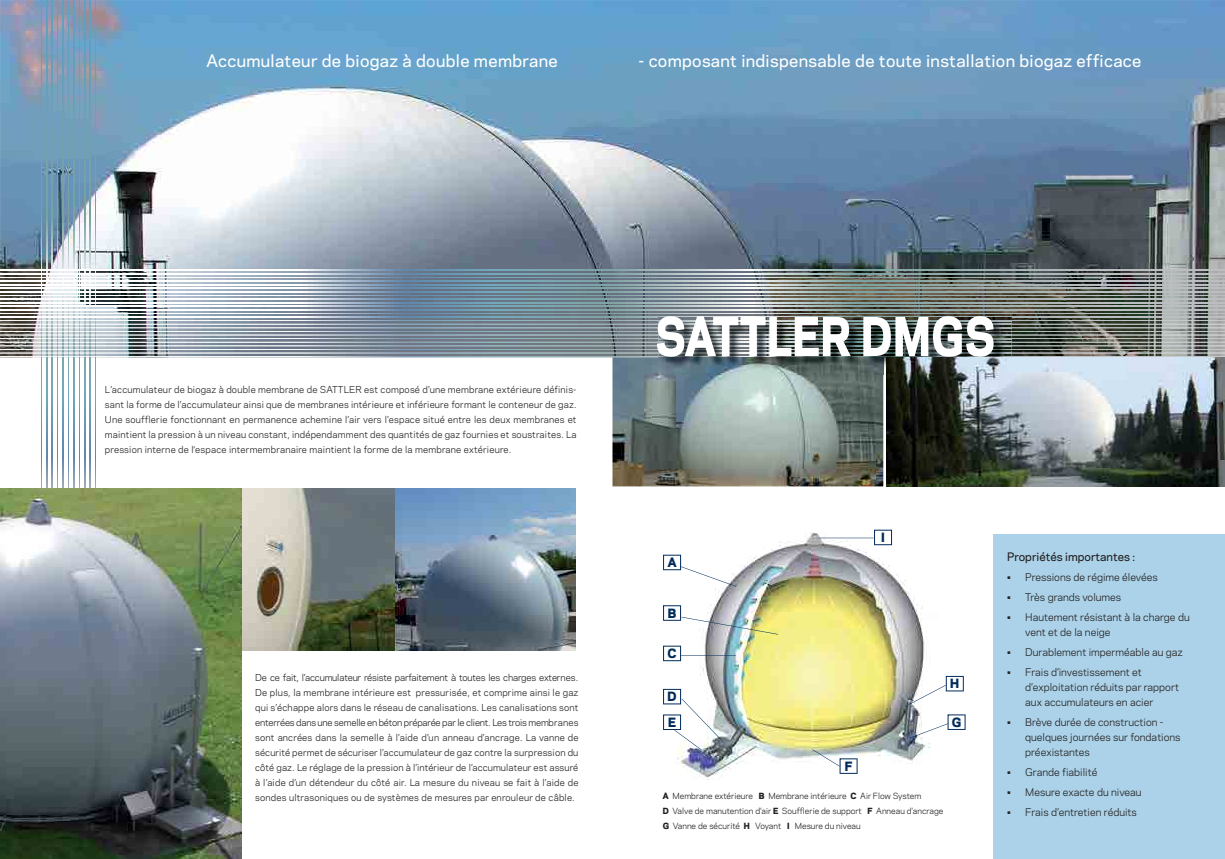
<style>
.page{position:relative;width:1225px;height:859px;background:#fff}
.page>*{position:absolute;margin:0;border:0;box-sizing:border-box;transform-origin:0 0}
.t1{font:500 16px "Galaxie Polaris";letter-spacing:.02em;color:#fff}
.t2{font:800 12px/25.6px "Galaxie Polaris";color:#002b5b}
.t3{font:500 11px "Galaxie Polaris";color:#231f20}
.t4{font:10px/15px "Galaxie Polaris";color:#231f20}
.t5{font:9px/15px "Galaxie Polaris";letter-spacing:.02em;color:#231f20;text-align:justify}
.t6{font:8px/15px "Galaxie Polaris";color:#231f20}
.s1{font-weight:800}
</style>
<div class="page">
<img style="left:0;top:0;width:1225px;height:316px">
<svg style="left:41px;top:0;width:1px;height:489px"></svg>
<svg style="left:47px;top:0;width:1px;height:489px"></svg>
<svg style="left:52px;top:0;width:1px;height:489px"></svg>
<svg style="left:57px;top:0;width:1px;height:489px"></svg>
<svg style="left:63px;top:0;width:1px;height:489px"></svg>
<svg style="left:68px;top:0;width:1px;height:489px"></svg>
<svg style="left:74px;top:0;width:1px;height:489px"></svg>
<svg style="left:79px;top:0;width:1px;height:489px"></svg>
<svg style="left:85px;top:0;width:1px;height:489px"></svg>
<svg style="left:90px;top:0;width:1px;height:489px"></svg>
<svg style="left:95px;top:0;width:1px;height:489px"></svg>
<svg style="left:0;top:309px;width:1225px;height:1px"></svg>
<svg style="left:0;top:302px;width:1225px;height:1px"></svg>
<svg style="left:0;top:295px;width:1225px;height:1px"></svg>
<svg style="left:0;top:313px;width:1225px;height:1px"></svg>
<svg style="left:0;top:306px;width:1225px;height:1px"></svg>
<svg style="left:0;top:299px;width:1225px;height:1px"></svg>
<svg style="left:0;top:288px;width:1225px;height:1px"></svg>
<svg style="left:0;top:281px;width:1225px;height:1px"></svg>
<svg style="left:0;top:273px;width:1225px;height:1px"></svg>
<svg style="left:0;top:291px;width:1225px;height:1px"></svg>
<svg style="left:0;top:284px;width:1225px;height:1px"></svg>
<svg style="left:0;top:277px;width:1225px;height:1px"></svg>
<svg style="left:0;top:270px;width:1225px;height:1px"></svg>
<img style="left:241px;top:489px;width:334px;height:162px">
<img style="left:0;top:489px;width:241px;height:370px">
<img style="left:663px;top:529px;width:303px;height:251px">
<div style="left:993px;top:534px;width:232px;height:325px;background:#abd2e8"></div>
<img style="left:612px;top:357px;width:271px;height:129px">
<img style="left:658px;top:357px;width:225px;height:17px">
<img style="left:0;top:316px;width:1225px;height:41px">
<img style="left:886px;top:357px;width:339px;height:129px">
<hr style="left:818px;top:538px;width:55px;height:1px;background:#002b5b">
<hr style="left:681px;top:655px;width:55px;height:1px;background:#002b5b">
<svg style="left:663px;top:555px;width:73px;height:32px"></svg>
<svg style="left:663px;top:646px;width:18px;height:15px"></svg>
<svg style="left:663px;top:689px;width:59px;height:61px"></svg>
<svg style="left:874px;top:530px;width:18px;height:15px"></svg>
<svg style="left:905px;top:676px;width:58px;height:31px"></svg>
<svg style="left:909px;top:714px;width:56px;height:24px"></svg>
<svg style="left:812px;top:749px;width:45px;height:25px"></svg>
<img style="left:663px;top:605px;width:115px;height:29px">
<h1 class="t1" style="left:206px;top:50px;width:353px">Accumulateur de biogaz à double membrane</h1>
<h1 class="t1" style="left:638px;top:50px;width:504px">- composant indispensable de toute installation biogaz efficace</h1>
<p class="t5" style="left:105px;top:381px;width:473px">L’accumulateur de biogaz à double membrane de SATTLER est composé d’une membrane extérieure définis&shy;sant la forme de l’accumulateur ainsi que de membranes intérieure et inférieure formant le conteneur de gaz.<br>Une soufflerie fonctionnant en permanence achemine l’air vers l’espace situé entre les deux membranes et maintient la pression à un niveau constant, indépendamment des quantités de gaz fournies et soustraites. La pression interne de l‘espace intermembranaire maintient la forme de la membrane extérieure.</p>
<p class="t5" style="left:255px;top:670px;width:325px">De ce fait, l’accumulateur résiste parfaitement à toutes les charges externes.<br>De plus, la membrane intérieure est pressurisée, et comprime ainsi le gaz qui s’échappe alors dans le réseau de canalisations. Les canalisations sont enterrées dans une semelle en béton préparée par le client. Les trois membranes sont ancrées dans la semelle à l’aide d’un anneau d’ancrage. La vanne de sécurité permet de sécuriser l’accumulateur de gaz contre la surpression du côté gaz. Le réglage de la pression à l’intérieur de l’accumulateur est assuré à l’aide d’un détendeur du côté air. La mesure du niveau se fait à l’aide de sondes ultrasoniques ou de systèmes de mesures par enrouleur de câble.</p>
<h2 class="t2" style="left:667px;top:549px;width:10px">A</h2>
<h2 class="t2" style="left:668px;top:600px;width:10px">B</h2>
<h2 class="t2" style="left:667px;top:640px;width:10px">C</h2>
<h2 class="t2" style="left:667px;top:684px;width:11px">D<br>E</h2>
<h2 class="t2" style="left:881px;top:524px;width:5px">I</h2>
<h2 class="t2" style="left:845px;top:753px;width:9px">F</h2>
<h2 class="t2" style="left:950px;top:671px;width:10px">H</h2>
<h2 class="t2" style="left:951px;top:709px;width:11px">G</h2>
<p class="t6" style="left:663px;top:788px;width:282px"><span class="s1">A</span> Membrane extérieure <span class="s1">B</span> Membrane intérieure <span class="s1">C</span> Air Flow System<br><span class="s1">D</span> Valve de manutention d’air <span class="s1">E</span> Soufflerie de support <span class="s1">F</span> Anneau d’ancrage<br><span class="s1">G</span> Vanne de sécurité <span class="s1">H</span> Voyant <span class="s1">I</span> Mesure du niveau</p>
<p class="t3" style="left:1007px;top:549px;width:129px">Propriétés importantes :</p>
<p class="t4" style="left:1007px;top:569px;width:152px">• Pressions de régime élevées</p>
<p class="t4" style="left:1007px;top:589px;width:115px">• Très grands volumes</p>
<p class="t4" style="left:1025px;top:609px;width:166px;text-indent:-18px">• Hautement résistant à la charge du vent et de la neige</p>
<p class="t4" style="left:1007px;top:644px;width:177px">• Durablement imperméable au gaz</p>
<p class="t4" style="left:1025px;top:664px;width:155px;text-indent:-18px">• Frais d’investissement et d’exploitation réduits par rapport aux accumulateurs en acier</p>
<p class="t4" style="left:1025px;top:714px;width:157px;text-indent:-18px">• Brève durée de construction - quelques journées sur fondations préexistantes</p>
<p class="t4" style="left:1007px;top:764px;width:92px">• Grande fiabilité</p>
<p class="t4" style="left:1007px;top:784px;width:136px">• Mesure exacte du niveau</p>
<p class="t4" style="left:1007px;top:804px;width:131px">• Frais d’entretien réduits</p>
</div>
